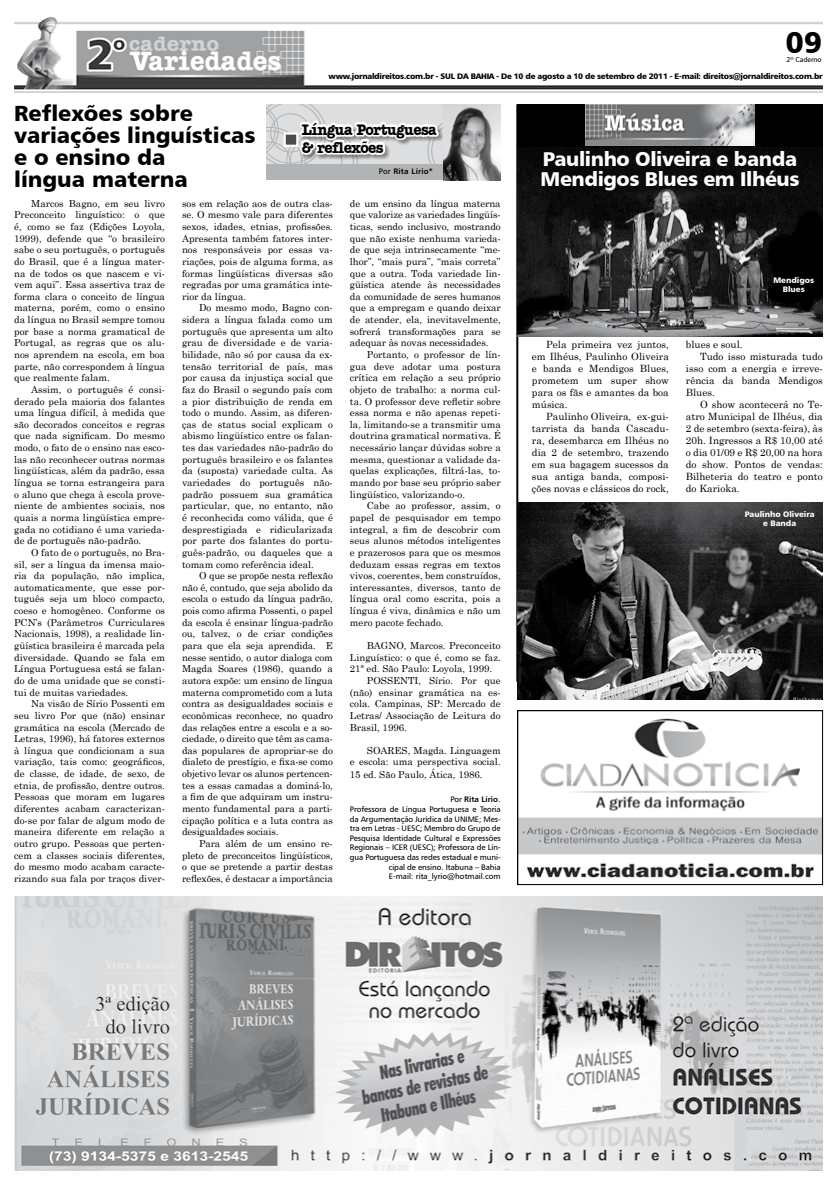
<style>
.page{position:relative;width:837px;height:1185px;background:#fff}
.page>*{position:absolute;margin:0;border:0;box-sizing:border-box;transform-origin:0 0}
.t1{font:30px "Humanist 777 BT Black B";color:#000}
.t2{font:22px/22px "Humanist 777 BT Black B";color:#000}
.t3{font:20px/20px "Humanist 777 BT Black B";letter-spacing:-.02em;color:#fff}
.t4{font:700 16px/18px "Amer Typewriter IT Cby BT";letter-spacing:-.04em;color:#000;scale:.9 1}
.t5{font:10px/12px "Century Schoolbook";color:#000;text-align:justify}
.t6{font:9.7px/11.6px "Century Schoolbook";color:#000;text-align:justify}
.t7{font:8px/9.6px "Humanist 777 BT Roman B";letter-spacing:-.01em;color:#000;text-align:right}
.t8{font:8px "Humanist 777 BT Black B";letter-spacing:-.03em;color:#000}
.t9{font:8px/9.6px "Humanist 777 BT Black B";color:#fff;text-align:center}
.t10{font:8px "Humanist 777 BT Bold B";letter-spacing:.01em;color:#000}
.t11{font:7px "Humanist 777 BT Roman B";letter-spacing:-.01em;color:#000}
.s1{font-family:"Humanist 777 BT Roman B"}
.s2{font-family:"Humanist 777 BT Roman B";font-size:9px}
</style>
<div class="page">
<div style="left:517px;top:105px;width:305px;height:130px;background:#000"></div>
<img style="left:14px;top:17px;width:808px;height:75px">
<img style="left:14px;top:897px;width:808px;height:274px">
<img style="left:519px;top:718px;width:301px;height:160px">
<div style="left:517px;top:710px;width:305px;height:175px;border:1px solid #000"></div>
<hr style="left:516px;top:105px;width:2px;height:577px;background:#000">
<img style="left:585px;top:105px;width:169px;height:40px">
<img style="left:517px;top:502px;width:305px;height:198px">
<img style="left:517px;top:148px;width:305px;height:188px">
<div style="left:299px;top:120px;width:182px;height:63px;background:#000;opacity:.4"></div>
<svg style="left:267px;top:105px;width:176px;height:75px"></svg>
<img style="left:443px;top:105px;width:57px;height:75px">
<h1 class="t1" style="left:785px;top:23px;width:39px">09</h1>
<p class="t11" style="left:786px;top:55px;width:37px">2º Caderno</p>
<h2 class="t2" style="left:14px;top:102px;width:243px">Reflexões sobre variações linguísticas e o ensino da<br>língua materna</h2>
<p class="t8" style="left:328px;top:71px;width:495px">www.jornaldireitos.com.br - SUL DA BAHIA - De 10 de agosto a 10 de setembro de 2011 - E-mail: direitos@jornaldireitos.com.br</p>
<h3 class="t4" style="left:301px;top:120px;width:152px">Língua Portuguesa &amp; reflexões</h3>
<p class="t10" style="left:379px;top:166px;width:55px"><span class="s1">Por</span> Rita Lírio*</p>
<h3 class="t3" style="left:540px;top:149px;width:260px">Paulinho Oliveira e banda<br>Mendigos Blues em Ilhéus</h3>
<p class="t6" style="left:14px;top:197px;width:152px;text-indent:17px">Marcos Bagno, em seu livro Preconceito linguístico: o que é, como se faz (Edições Loyola, 1999), defende que “o brasileiro sabe o seu português, o português do Brasil, que é a língua mater&shy;na de todos os que nascem e vi&shy;vem aqui”. Essa assertiva traz de forma clara o conceito de língua materna, porém, como o ensino da língua no Brasil sempre tomou por base a norma gramatical de Portugal, as regras que os alu&shy;nos aprendem na escola, em boa parte, não correspondem à língua que realmente falam.</p>
<p class="t6" style="left:14px;top:383px;width:152px;text-indent:17px">Assim, o português é consi&shy;derado pela maioria dos falantes uma língua difícil, à medida que são decorados conceitos e regras que nada significam. Do mesmo modo, o fato de o ensino nas esco&shy;las não reconhecer outras normas lingüísticas, além da padrão, essa língua se torna estrangeira para o aluno que chega à escola prove&shy;niente de ambientes sociais, nos quais a norma lingüística empre&shy;gada no cotidiano é uma varieda&shy;de de português não-padrão.</p>
<p class="t6" style="left:14px;top:546px;width:152px;text-indent:17px">O fato de o português, no Bra&shy;sil, ser a língua da imensa maio&shy;ria da população, não implica, automaticamente, que esse por&shy;tuguês seja um bloco compacto, coeso e homogêneo. Conforme os PCN’s (Parâmetros Curriculares Nacionais, 1998), a realidade lin&shy;güística brasileira é marcada pela diversidade. Quando se fala em Língua Portuguesa está se falan&shy;do de uma unidade que se consti&shy;tui de muitas variedades.</p>
<p class="t6" style="left:14px;top:697px;width:152px;text-indent:17px">Na visão de Sírio Possenti em seu livro Por que (não) ensinar gramática na escola (Mercado de Letras, 1996), há fatores externos à língua que condicionam a sua variação, tais como: geográficos, de classe, de idade, de sexo, de etnia, de profissão, dentre outros.<br>Pessoas que moram em lugares diferentes acabam caracterizan&shy;do-se por falar de algum modo de maneira diferente em relação a outro grupo. Pessoas que perten&shy;cem a classes sociais diferentes, do mesmo modo acabam caracte&shy;rizando sua fala por traços diver-</p>
<p class="t6" style="left:182px;top:197px;width:152px">sos em relação aos de outra clas&shy;se. O mesmo vale para diferentes sexos, idades, etnias, profissões.<br>Apresenta também fatores inter&shy;nos responsáveis por essas va&shy;riações, pois de alguma forma, as formas lingüísticas diversas são regradas por uma gramática inte&shy;rior da língua.</p>
<p class="t6" style="left:182px;top:301px;width:152px;text-indent:17px">Do mesmo modo, Bagno con&shy;sidera a língua falada como um português que apresenta um alto grau de diversidade e de varia&shy;bilidade, não só por causa da ex&shy;tensão territorial de país, mas por causa da injustiça social que faz do Brasil o segundo país com a pior distribuição de renda em todo o mundo. Assim, as diferen&shy;ças de status social explicam o abismo lingüístico entre os falan&shy;tes das variedades não-padrão do português brasileiro e os falantes da (suposta) variedade culta. As variedades do português não&shy;padrão possuem sua gramática particular, que, no entanto, não é reconhecida como válida, que é desprestigiada e ridicularizada por parte dos falantes do portu&shy;guês-padrão, ou daqueles que a tomam como referência ideal.</p>
<p class="t6" style="left:182px;top:569px;width:152px;text-indent:17px">O que se propõe nesta reflexão não é, contudo, que seja abolido da escola o estudo da língua padrão, pois como afirma Possenti, o papel da escola é ensinar língua-padrão ou, talvez, o de criar condições para que ela seja aprendida. E nesse sentido, o autor dialoga com Magda Soares (1986), quando a autora expõe: um ensino de língua materna comprometido com a luta contra as desigualdades sociais e econômicas reconhece, no quadro das relações entre a escola e a so&shy;ciedade, o direito que têm as cama&shy;das populares de apropriar-se do dialeto de prestígio, e fixa-se como objetivo levar os alunos pertencen&shy;tes a essas camadas a dominá-lo, a fim de que adquiram um instru&shy;mento fundamental para a parti&shy;cipação política e a luta contra as desigualdades sociais.</p>
<p class="t6" style="left:182px;top:837px;width:152px;text-indent:17px">Para além de um ensino re&shy;pleto de preconceitos lingüísticos, o que se pretende a partir destas reflexões, é destacar a importância</p>
<p class="t6" style="left:350px;top:197px;width:152px">de um ensino da língua materna que valorize as variedades lingüís&shy;ticas, sendo inclusivo, mostrando que não existe nenhuma varieda&shy;de que seja intrinsecamente “me&shy;lhor”, “mais pura”, “mais correta” que a outra. Toda variedade lin&shy;güística atende às necessidades da comunidade de seres humanos que a empregam e quando deixar de atender, ela, inevitavelmente, sofrerá transformações para se adequar às novas necessidades.</p>
<p class="t6" style="left:350px;top:348px;width:152px;text-indent:17px">Portanto, o professor de lín&shy;gua deve adotar uma postura crítica em relação a seu próprio objeto de trabalho: a norma cul&shy;ta. O professor deve refletir sobre essa norma e não apenas repeti&shy;la, limitando-se a transmitir uma doutrina gramatical normativa. É necessário lançar dúvidas sobre a mesma, questionar a validade da&shy;quelas explicações, filtrá-las, to&shy;mando por base seu próprio saber lingüístico, valorizando-o.</p>
<p class="t6" style="left:350px;top:499px;width:152px;text-indent:17px">Cabe ao professor, assim, o papel de pesquisador em tempo integral, a fim de descobrir com seus alunos métodos inteligentes e prazerosos para que os mesmos deduzam essas regras em textos vivos, coerentes, bem construídos, interessantes, diversos, tanto de língua oral como escrita, pois a língua é viva, dinâmica e não um mero pacote fechado.</p>
<p class="t6" style="left:367px;top:639px;width:135px">BAGNO, Marcos. Preconceito</p>
<p class="t6" style="left:350px;top:650px;width:152px">Linguístico: o que é, como se faz.</p>
<p class="t6" style="left:350px;top:662px;width:144px">21ª ed. São Paulo: Loyola, 1999.</p>
<p class="t6" style="left:367px;top:674px;width:135px">POSSENTI, Sírio. Por que</p>
<p class="t6" style="left:350px;top:685px;width:152px">(não) ensinar gramática na es-</p>
<p class="t6" style="left:350px;top:697px;width:152px">cola. Campinas, SP: Mercado de</p>
<p class="t6" style="left:350px;top:709px;width:152px">Letras/ Associação de Leitura do</p>
<p class="t6" style="left:350px;top:720px;width:58px">Brasil, 1996.</p>
<p class="t6" style="left:350px;top:743px;width:152px;line-height:11.9px;text-indent:17px">SOARES, Magda. Linguagem e escola: uma perspectiva social.<br>15 ed. São Paulo, Ática, 1986.</p>
<p class="t10" style="left:450px;top:795px;width:52px"><span class="s1">Por</span> Rita Lírio<span class="s2">.</span></p>
<p class="t7" style="left:350px;top:804px;width:152px">Professora de Língua Portuguesa e Teoria da Argumentação Jurídica da UNIME; Mes&shy;tra em Letras - UESC; Membro do Grupo de Pesquisa Identidade Cultural e Expressões Regionais – ICER (UESC); Professora de Lín&shy;gua Portuguesa das redes estadual e muni&shy;cipal de ensino. Itabuna – Bahia<br>E-mail: rita_lyrio@hotmail.com</p>
<p class="t9" style="left:773px;top:275px;width:42px">Mendigos<br>Blues</p>
<p class="t5" style="left:531px;top:338px;width:138px;text-indent:14px">Pela primeira vez juntos, em Ilhéus, Paulinho Oliveira e banda e Mendigos Blues, prometem um super show para os fãs e amantes da boa música.</p>
<p class="t5" style="left:531px;top:410px;width:138px;text-indent:14px">Paulinho Oliveira, ex-gui&shy;tarrista da banda Cascadu&shy;ra, desembarca em Ilhéus no dia 2 de setembro, trazendo em sua bagagem sucessos da sua antiga banda, composi&shy;ções novas e clássicos do rock,</p>
<p class="t5" style="left:685px;top:338px;width:58px">blues e soul.</p>
<p class="t5" style="left:699px;top:350px;width:124px">Tudo isso misturada tudo</p>
<p class="t5" style="left:685px;top:362px;width:138px">isso com a energia e irreve-</p>
<p class="t5" style="left:685px;top:374px;width:138px">rência da banda Mendigos</p>
<p class="t5" style="left:685px;top:386px;width:30px">Blues.</p>
<p class="t5" style="left:699px;top:398px;width:124px">O show acontecerá no Te-</p>
<p class="t5" style="left:685px;top:410px;width:138px">atro Municipal de Ilhéus, dia</p>
<p class="t5" style="left:685px;top:422px;width:138px">2 de setembro (sexta-feira), às</p>
<p class="t5" style="left:685px;top:434px;width:138px">20h. Ingressos a R$ 10,00 até</p>
<p class="t5" style="left:685px;top:446px;width:138px">o dia 01/09 e R$ 20,00 na hora</p>
<p class="t5" style="left:685px;top:458px;width:138px">do show. Pontos de vendas:</p>
<p class="t5" style="left:685px;top:470px;width:138px">Bilheteria do teatro e ponto</p>
<p class="t5" style="left:685px;top:482px;width:55px">do Karioka.</p>
<p class="t9" style="left:744px;top:509px;width:71px">Paulinho Oliveira e Banda</p>
</div>
